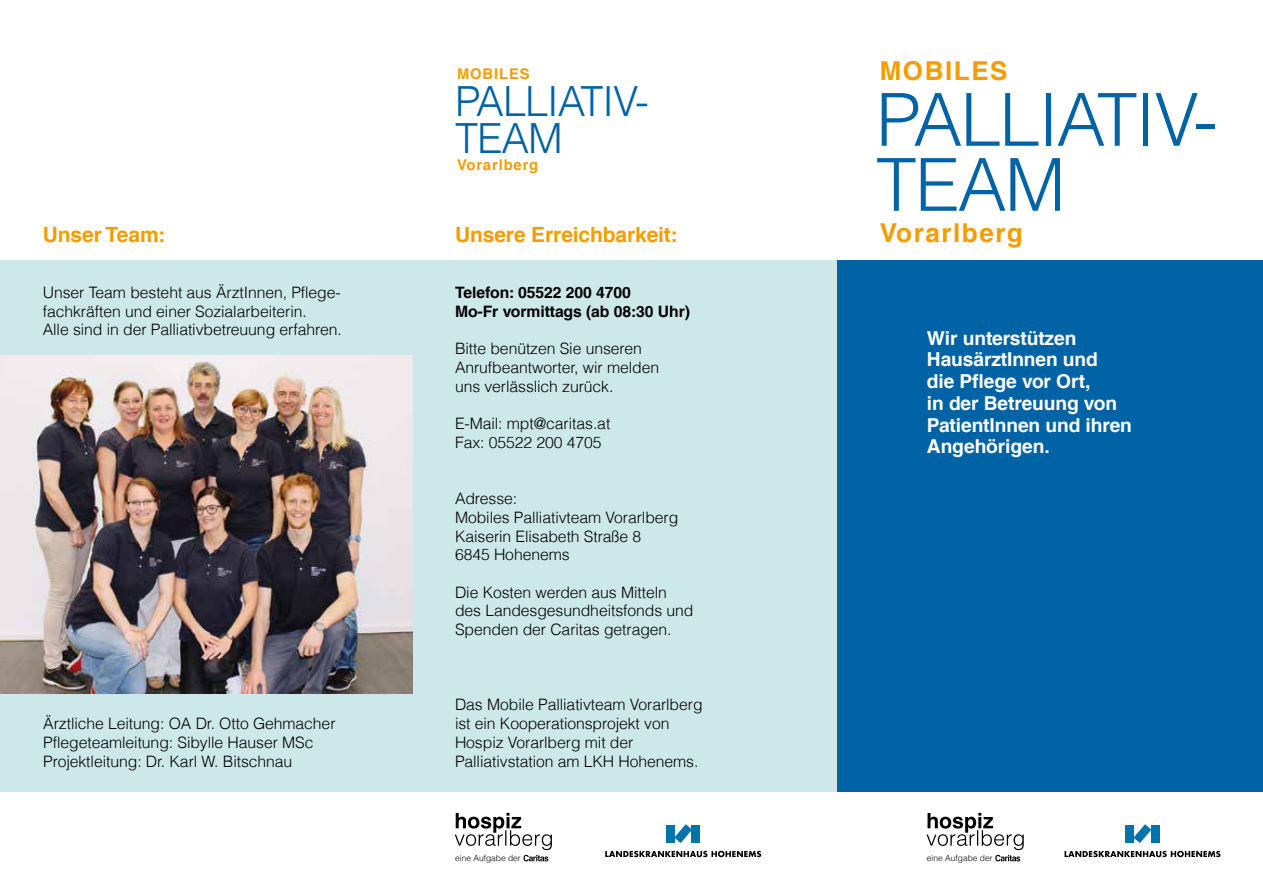
<style>
.page{position:relative;width:1263px;height:893px;background:#fff}
.page>*{position:absolute;margin:0;border:0;box-sizing:border-box;transform-origin:0 0}
.t1{font:300 73.2px/65.1px "Helveticafor Caritas";letter-spacing:-.025em;color:#0063a5}
.t2{font:300 41.55px/36.9px "Helveticafor Caritas";letter-spacing:-.025em;color:#0063a5}
.t3{font:700 25.95px "Helveticafor Caritas";letter-spacing:.06em;color:#f59c00}
.t4{font:700 21px "Helveticafor Caritas";letter-spacing:-.005em;color:#f59c00}
.t5{font:700 19.2px/21.8px "Helveticafor Caritas";letter-spacing:-.005em;color:#fff}
.t6{font:300 15.75px/18.8px "Helveticafor Caritas";letter-spacing:-.005em;color:#000}
.t7{font:700 15.75px/18.8px "Helveticafor Caritas";letter-spacing:-.005em;color:#000}
.t8{font:700 14.85px "Helveticafor Caritas";letter-spacing:.06em;color:#f59c00}
.t9{font:300 8.4px "Helveticafor Caritas";color:#000}
</style>
<div class="page">
<div style="left:0;top:260px;width:1263px;height:532px;background:#cde8e9"></div>
<div style="left:838px;top:260px;width:425px;height:532px;background:#0063a5"></div>
<div style="left:1126px;top:825px;width:8px;height:17px;background:#0073ab"></div>
<div style="left:1151px;top:825px;width:8px;height:17px;background:#0073ab"></div>
<svg style="left:1133px;top:824px;width:18px;height:19px"></svg>
<svg style="left:1064px;top:851px;width:156px;height:6px"></svg>
<div style="left:666px;top:825px;width:9px;height:17px;background:#0073ab"></div>
<div style="left:691px;top:825px;width:9px;height:17px;background:#0073ab"></div>
<svg style="left:674px;top:824px;width:18px;height:19px"></svg>
<svg style="left:605px;top:851px;width:156px;height:6px"></svg>
<svg style="left:926px;top:813px;width:98px;height:48px"></svg>
<svg style="left:455px;top:813px;width:97px;height:48px"></svg>
<img style="left:0;top:356px;width:412px;height:337px">
<h3 class="t4" style="left:43px;top:221px;width:124px">Unser Team:</h3>
<p class="t6" style="left:43px;top:283px;width:301px">Unser Team besteht aus ÄrztInnen, Pflege&shy;fachkräften und einer Sozialarbeiterin.<br>Alle sind in der Palliativbetreuung erfahren.</p>
<p class="t6" style="left:43px;top:714px;width:294px">Ärztliche Leitung: OA Dr. Otto Gehmacher<br>Pflegeteamleitung: Sibylle Hauser MSc<br>Projektleitung: Dr. Karl W. Bitschnau</p>
<p class="t8" style="left:457px;top:64px;width:74px">MOBILES</p>
<h2 class="t2" style="left:455px;top:83px;width:196px">PALLIATIV-<br>TEAM</h2>
<p class="t8" style="left:457px;top:156px;width:83px">Vorarlberg</p>
<h3 class="t4" style="left:455px;top:221px;width:224px">Unsere Erreichbarkeit:</h3>
<p class="t7" style="left:455px;top:283px;width:237px">Telefon: 05522 200 4700<br>Mo-Fr vormittags (ab 08:30 Uhr)</p>
<p class="t6" style="left:455px;top:339px;width:206px">Bitte benützen Sie unseren<br>Anrufbeantworter, wir melden uns verlässlich zurück.</p>
<p class="t6" style="left:455px;top:414px;width:157px">E-Mail: mpt@caritas.at<br>Fax: 05522 200 4705</p>
<p class="t6" style="left:455px;top:489px;width:225px">Adresse:<br>Mobiles Palliativteam Vorarlberg<br>Kaiserin Elisabeth Straße 8<br>6845 Hohenems</p>
<p class="t6" style="left:455px;top:583px;width:240px">Die Kosten werden aus Mitteln des Landesgesundheitsfonds und<br>Spenden der Caritas getragen.</p>
<p class="t6" style="left:455px;top:695px;width:249px">Das Mobile Palliativteam Vorarlberg ist ein Kooperationsprojekt von Hospiz Vorarlberg mit der Palliativstation am LKH Hohenems.</p>
<h3 class="t3" style="left:880px;top:55px;width:129px">MOBILES</h3>
<h1 class="t1" style="left:876px;top:87px;width:343px">PALLIATIV-<br>TEAM</h1>
<h3 class="t3" style="left:880px;top:217px;width:144px">Vorarlberg</h3>
<p class="t5" style="left:927px;top:327px;width:207px">Wir unterstützen<br>HausärztInnen und<br>die Pflege vor Ort,<br>in der Betreuung von<br>PatientInnen und ihren<br>Angehörigen.</p>
<p class="t9" style="left:455px;top:853px;width:67px">eine Aufgabe der</p>
<p class="t9" style="left:927px;top:853px;width:67px">eine Aufgabe der</p>
</div>
